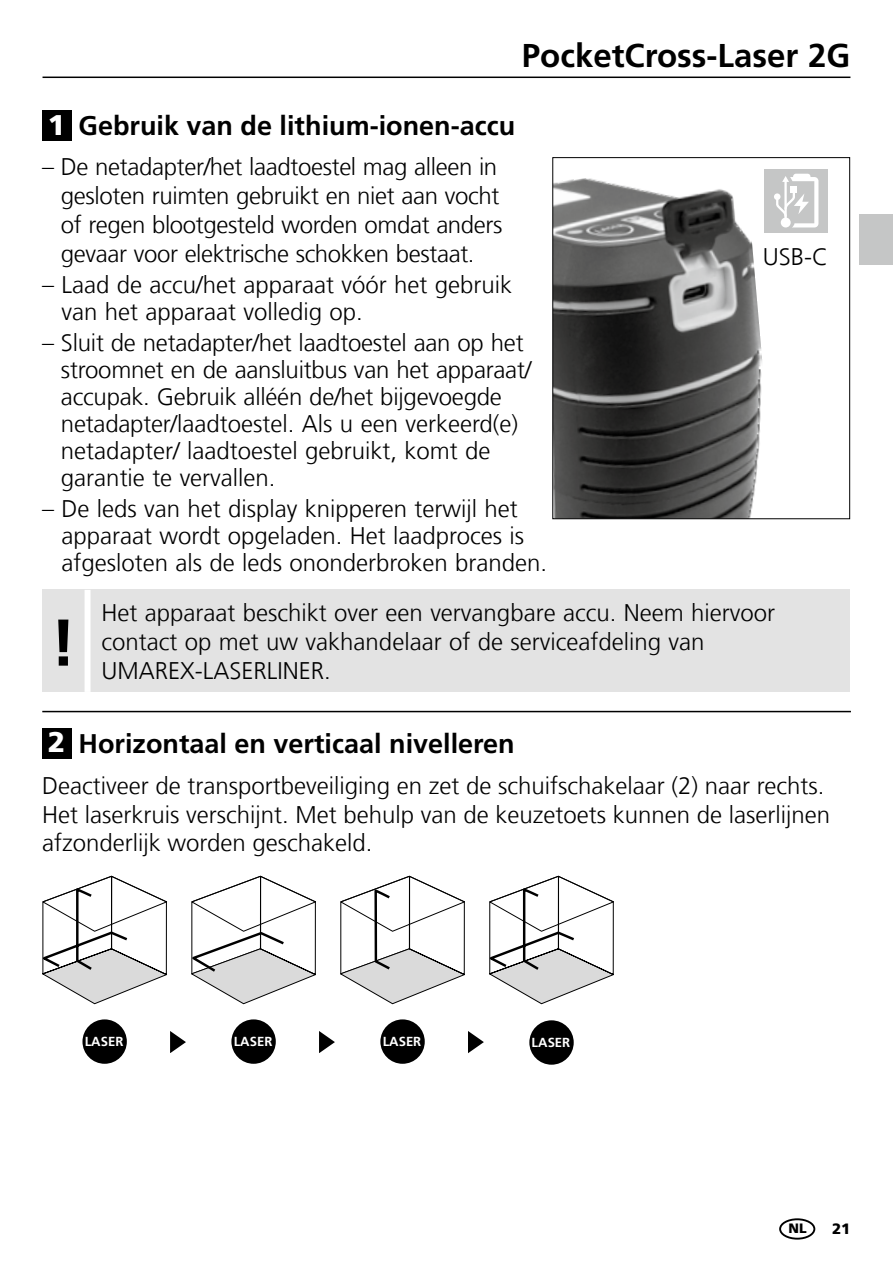
<style>
.page{position:relative;width:893px;height:1263px;background:#fff}
.page>*{position:absolute;margin:0;border:0;box-sizing:border-box;transform-origin:0 0}
.t1{font:700 66px "Frutiger LT Com";color:#000}
.t2{font:700 33px "Frutiger LT Com";color:#000}
.t3{font:900 28.5px "Frutiger LT Com";color:#fff}
.t4{font:700 27px "Frutiger LT Com";color:#000}
.t5{font:300 24px/27px "Frutiger LT Com";color:#000}
.t6{font:900 15px "Frutiger LT Com";color:#000}
.t7{font:900 13.5px "Frutiger LT Com";color:#000}
.t8{font:700 13.2px "Frutiger LT Com";color:#fff}
</style>
<div class="page">
<hr style="left:43px;top:77px;width:807px;height:1px;background:#000">
<hr style="left:42px;top:711px;width:809px;height:1px;background:#000">
<div style="left:42px;top:111px;width:29px;height:30px;background:#000"></div>
<div style="left:82px;top:1019px;width:45px;height:45px;background:#000;border-radius:50%"></div>
<div style="left:231px;top:1019px;width:45px;height:45px;background:#000;border-radius:50%"></div>
<div style="left:380px;top:1019px;width:45px;height:45px;background:#000;border-radius:50%"></div>
<svg style="left:170px;top:1031px;width:16px;height:22px"></svg>
<svg style="left:319px;top:1031px;width:16px;height:22px"></svg>
<svg style="left:468px;top:1031px;width:16px;height:22px"></svg>
<div style="left:529px;top:1020px;width:45px;height:45px;background:#000;border-radius:50%"></div>
<svg style="left:191px;top:875px;width:125px;height:129px"></svg>
<svg style="left:42px;top:876px;width:125px;height:128px"></svg>
<svg style="left:340px;top:875px;width:125px;height:129px"></svg>
<div style="left:42px;top:728px;width:29px;height:30px;background:#000"></div>
<svg style="left:489px;top:876px;width:125px;height:128px"></svg>
<div style="left:764px;top:169px;width:64px;height:63px;background:#c5c6c6"></div>
<svg style="left:776px;top:174px;width:42px;height:53px"></svg>
<img style="left:554px;top:178px;width:222px;height:339px">
<div style="left:552px;top:157px;width:298px;height:362px;border:1px solid #000"></div>
<div style="left:42px;top:590px;width:808px;height:102px;background:#e3e3e3"></div>
<div style="left:85px;top:590px;width:6px;height:102px;background:#fff"></div>
<div style="left:779px;top:1218px;width:36px;height:21px;border:2px solid #000;border-radius:50%"></div>
<div style="left:859px;top:214px;width:34px;height:51px;background:#c5c6c6"></div>
<h2 class="t2" style="left:522px;top:36px;width:330px">PocketCross-Laser 2G</h2>
<p class="t4" style="left:79px;top:109px;width:438px">Gebruik van de lithium-ionen-accu</p>
<p class="t5" style="left:61px;top:153px;width:443px;line-height:28.8px;text-indent:-19px">– De netadapter/het laadtoestel mag alleen in gesloten ruimten gebruikt en niet aan vocht of regen blootgesteld worden omdat anders gevaar voor elektrische schokken bestaat.</p>
<p class="t5" style="left:61px;top:271px;width:452px;text-indent:-19px">– Laad de accu/het apparaat vóór het gebruik van het apparaat volledig op.</p>
<p class="t5" style="left:61px;top:329px;width:472px;text-indent:-19px">– Sluit de netadapter/het laadtoestel aan op het stroomnet en de aansluitbus van het apparaat/ accupak. Gebruik alléén de/het bijgevoegde netadapter/laadtoestel. Als u een verkeerd(e) netadapter/ laadtoestel gebruikt, komt de garantie te vervallen.</p>
<p class="t5" style="left:61px;top:496px;width:487px;text-indent:-19px">– De leds van het display knipperen terwijl het apparaat wordt opgeladen. Het laadproces is afgesloten als de leds ononderbroken branden.</p>
<p class="t3" style="left:48px;top:108px;width:19px">1</p>
<p class="t5" style="left:763px;top:243px;width:67px">USB-C</p>
<h1 class="t1" style="left:50px;top:604px;width:27px">!</h1>
<p class="t5" style="left:102px;top:598px;width:675px;line-height:28.8px">Het apparaat beschikt over een vervangbare accu. Neem hiervoor contact op met uw vakhandelaar of de serviceafdeling van<br>UMAREX-LASERLINER.</p>
<p class="t3" style="left:48px;top:725px;width:19px">2</p>
<p class="t4" style="left:79px;top:728px;width:438px">Horizontaal en verticaal nivelleren</p>
<p class="t5" style="left:42px;top:771px;width:790px;line-height:28.8px">Deactiveer de transportbeveiliging en zet de schuifschakelaar (2) naar rechts.<br>Het laserkruis verschijnt. Met behulp van de keuzetoets kunnen de laserlijnen afzonderlijk worden geschakeld.</p>
<p class="t8" style="left:85px;top:1034px;width:40px">LASER</p>
<p class="t8" style="left:234px;top:1034px;width:40px">LASER</p>
<p class="t8" style="left:383px;top:1034px;width:40px">LASER</p>
<p class="t8" style="left:532px;top:1035px;width:40px">LASER</p>
<p class="t7" style="left:789px;top:1220px;width:20px">NL</p>
<p class="t6" style="left:832px;top:1219px;width:20px">21</p>
</div>
